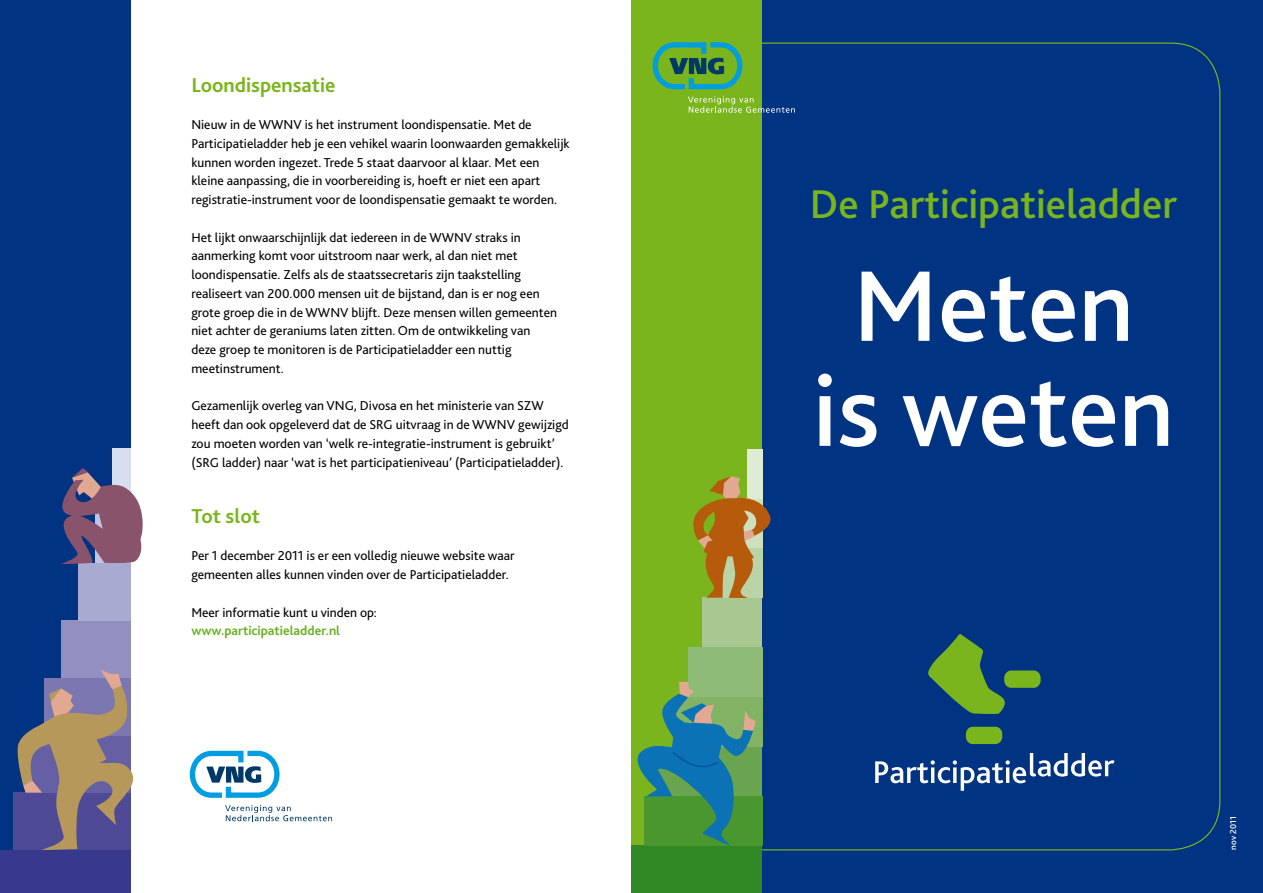
<style>
.page{position:relative;width:1263px;height:893px;background:#fff}
.page>*{position:absolute;margin:0;border:0;box-sizing:border-box;transform-origin:0 0}
.t1{font:500 105px/105px "Bliss 2";color:#fff;text-align:center}
.t2{font:500 42px "Bliss 2";color:#7ab51d}
.t3{font:700 21px "Bliss 2";color:#7ab51d}
.t4{font:13.5px/18.8px "Bliss 2";color:#000}
.t5{font:700 13.5px "Bliss 2";color:#6ab023}
.t6{font:500 9px "Bliss 2";color:#fff}
</style>
<div class="page">
<div style="left:631px;top:0;width:632px;height:893px;background:#003382"></div>
<div style="left:631px;top:0;width:131px;height:893px;background:#7ab51d"></div>
<div style="left:631px;top:846px;width:131px;height:47px;background:#318925"></div>
<div style="left:658px;top:747px;width:104px;height:49px;background:#69a44e"></div>
<div style="left:644px;top:796px;width:118px;height:50px;background:#4a9730"></div>
<div style="left:673px;top:697px;width:89px;height:50px;background:#82b263"></div>
<div style="left:688px;top:647px;width:74px;height:50px;background:#8fbb79"></div>
<div style="left:703px;top:598px;width:59px;height:49px;background:#a9c890"></div>
<div style="left:747px;top:449px;width:15px;height:49px;background:#e0ebd5"></div>
<svg style="left:631px;top:682px;width:125px;height:164px"></svg>
<svg style="left:693px;top:476px;width:78px;height:122px"></svg>
<svg style="left:928px;top:634px;width:77px;height:80px"></svg>
<div style="left:966px;top:727px;width:36px;height:17px;background:#7ab51d;border-radius:7px"></div>
<div style="left:1004px;top:670px;width:37px;height:18px;background:#7ab51d;border-radius:7px"></div>
<svg style="left:875px;top:753px;width:239px;height:38px"></svg>
<div style="left:0;top:0;width:130px;height:893px;background:#003382"></div>
<div style="left:13px;top:793px;width:117px;height:57px;background:#4f4a96"></div>
<div style="left:0;top:850px;width:130px;height:43px;background:#38398c"></div>
<div style="left:61px;top:620px;width:69px;height:58px;background:#9290c1"></div>
<div style="left:78px;top:563px;width:52px;height:57px;background:#a9aad1"></div>
<div style="left:112px;top:448px;width:18px;height:58px;background:#d7deef"></div>
<svg style="left:17px;top:670px;width:117px;height:180px"></svg>
<svg style="left:61px;top:468px;width:82px;height:96px"></svg>
<svg style="left:189px;top:750px;width:143px;height:71px"></svg>
<svg style="left:652px;top:42px;width:143px;height:71px"></svg>
<h3 class="t3" style="left:191px;top:71px;width:145px">Loondispensatie</h3>
<p class="t4" style="left:191px;top:115px;width:380px">Nieuw in de WWNV is het instrument loondispensatie. Met de Participatieladder heb je een vehikel waarin loonwaarden gemakkelijk kunnen worden ingezet. Trede 5 staat daarvoor al klaar. Met een kleine aanpassing, die in voorbereiding is, hoeft er niet een apart registratie-instrument voor de loondispensatie gemaakt te worden.</p>
<p class="t4" style="left:191px;top:227px;width:367px">Het lijkt onwaarschijnlijk dat iedereen in de WWNV straks in aanmerking komt voor uitstroom naar werk, al dan niet met loondispensatie. Zelfs als de staatssecretaris zijn taakstelling realiseert van 200.000 mensen uit de bijstand, dan is er nog een grote groep die in de WWNV blijft. Deze mensen willen gemeenten niet achter de geraniums laten zitten. Om de ontwikkeling van deze groep te monitoren is de Participatieladder een nuttig meetinstrument.</p>
<p class="t4" style="left:191px;top:396px;width:379px">Gezamenlijk overleg van VNG, Divosa en het ministerie van SZW heeft dan ook opgeleverd dat de SRG uitvraag in de WWNV gewijzigd zou moeten worden van ‘welk re-integratie-instrument is gebruikt’ (SRG ladder) naar ‘wat is het participatieniveau’ (Participatieladder).</p>
<h3 class="t3" style="left:191px;top:503px;width:70px">Tot slot</h3>
<p class="t4" style="left:191px;top:546px;width:325px">Per 1 december 2011 is er een volledig nieuwe website waar gemeenten alles kunnen vinden over de Participatieladder.</p>
<p class="t4" style="left:191px;top:602px;width:187px">Meer informatie kunt u vinden op:</p>
<p class="t5" style="left:191px;top:622px;width:150px">www.participatieladder.nl</p>
<h2 class="t2" style="left:810px;top:178px;width:369px">De Participatieladder</h2>
<h1 class="t1" style="left:813px;top:251px;width:363px">Meten is weten</h1>
<p class="t6" style="left:1227px;top:850px;width:35px;rotate:-90deg">nov 2011</p>
</div>
